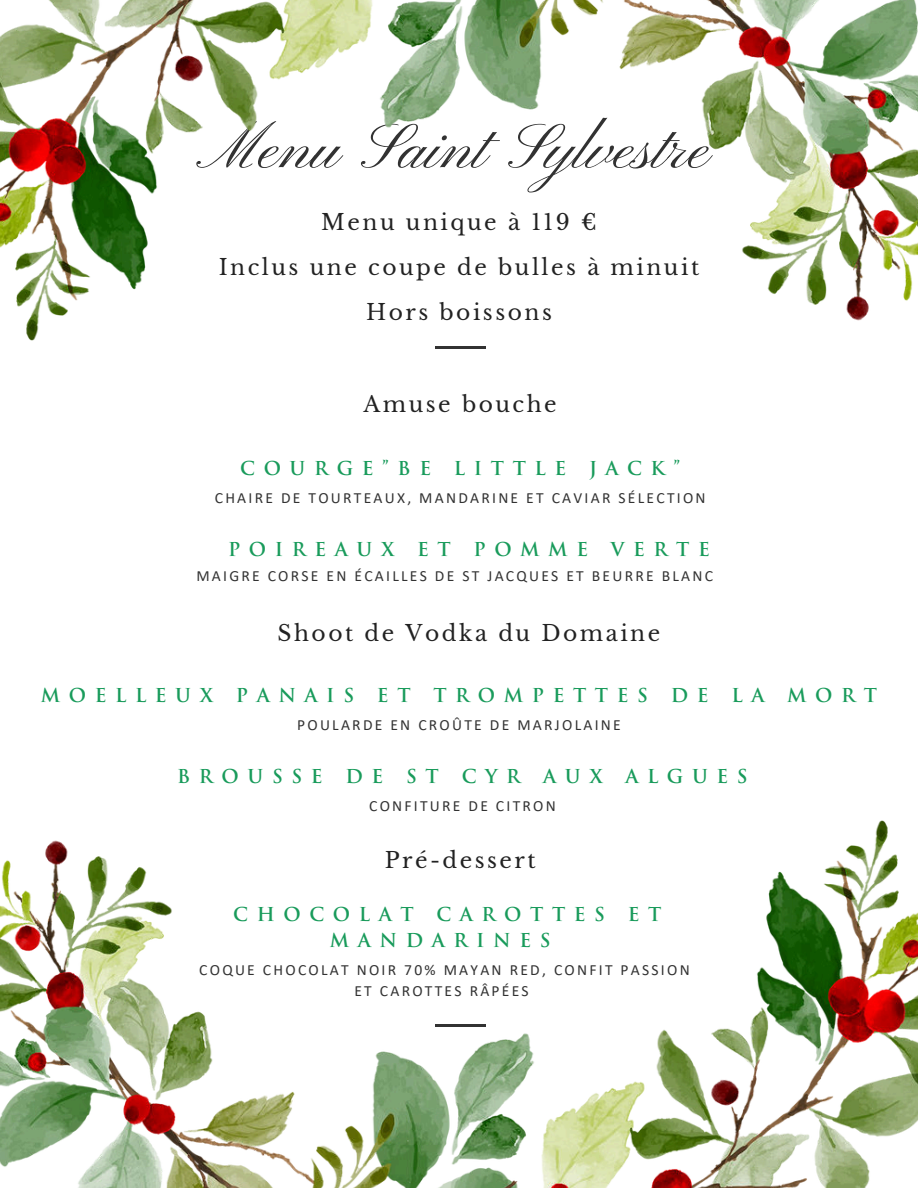
<style>
.page{position:relative;width:918px;height:1188px;background:#fff}
.page>*{position:absolute;margin:0;border:0;box-sizing:border-box;transform-origin:0 0}
.t1{font:64.2px "Pinyon Script";color:#323232}
.t2{font:21.75px/45px "Libre Baskerville";letter-spacing:.115em;color:#222;text-align:center}
.t3{font:700 18.6px/25.8px "Trajan Pro";letter-spacing:.46em;color:#199b5b}
.t4{font:15.6px/21.3px "Calibri";letter-spacing:.145em;color:#323232;text-align:center}
</style>
<div class="page">
<img style="left:0;top:0;width:918px;height:349px">
<img style="left:0;top:820px;width:918px;height:368px">
<h1 class="t1" style="left:206px;top:112px;width:508px">Menu Saint Sylvestre</h1>
<h2 class="t2" style="left:219px;top:200px;width:482px">Menu unique à 119 €<br>Inclus une coupe de bulles à minuit<br>Hors boissons</h2>
<h2 class="t2" style="left:364px;top:381px;width:195px">Amuse bouche</h2>
<p class="t3" style="left:240px;top:456px;width:442px">COURGE”BE LITTLE JACK”</p>
<p class="t4" style="left:215px;top:487px;width:492px">CHAIRE DE TOURTEAUX, MANDARINE ET CAVIAR SÉLECTION</p>
<p class="t3" style="left:228px;top:536px;width:483px">POIREAUX ET POMME VERTE</p>
<p class="t4" style="left:196px;top:565px;width:518px">MAIGRE CORSE EN ÉCAILLES DE ST JACQUES ET BEURRE BLANC</p>
<h2 class="t2" style="left:278px;top:611px;width:384px">Shoot de Vodka du Domaine</h2>
<p class="t3" style="left:41px;top:682px;width:838px">MOELLEUX PANAIS ET TROMPETTES DE LA MORT</p>
<p class="t4" style="left:297px;top:713px;width:325px">POULARDE EN CROÛTE DE MARJOLAINE</p>
<p class="t3" style="left:177px;top:763px;width:572px">BROUSSE DE ST CYR AUX ALGUES</p>
<p class="t4" style="left:369px;top:795px;width:188px">CONFITURE DE CITRON</p>
<h2 class="t2" style="left:385px;top:838px;width:153px">Pré-dessert</h2>
<p class="t3" style="left:330px;top:901px;width:333px;text-indent:-97px">CHOCOLAT CAROTTES ET<br>MANDARINES</p>
<p class="t4" style="left:199px;top:959px;width:492px">COQUE CHOCOLAT NOIR 70% MAYAN RED, CONFIT PASSION<br>ET CAROTTES RÂPÉES</p>
</div>
